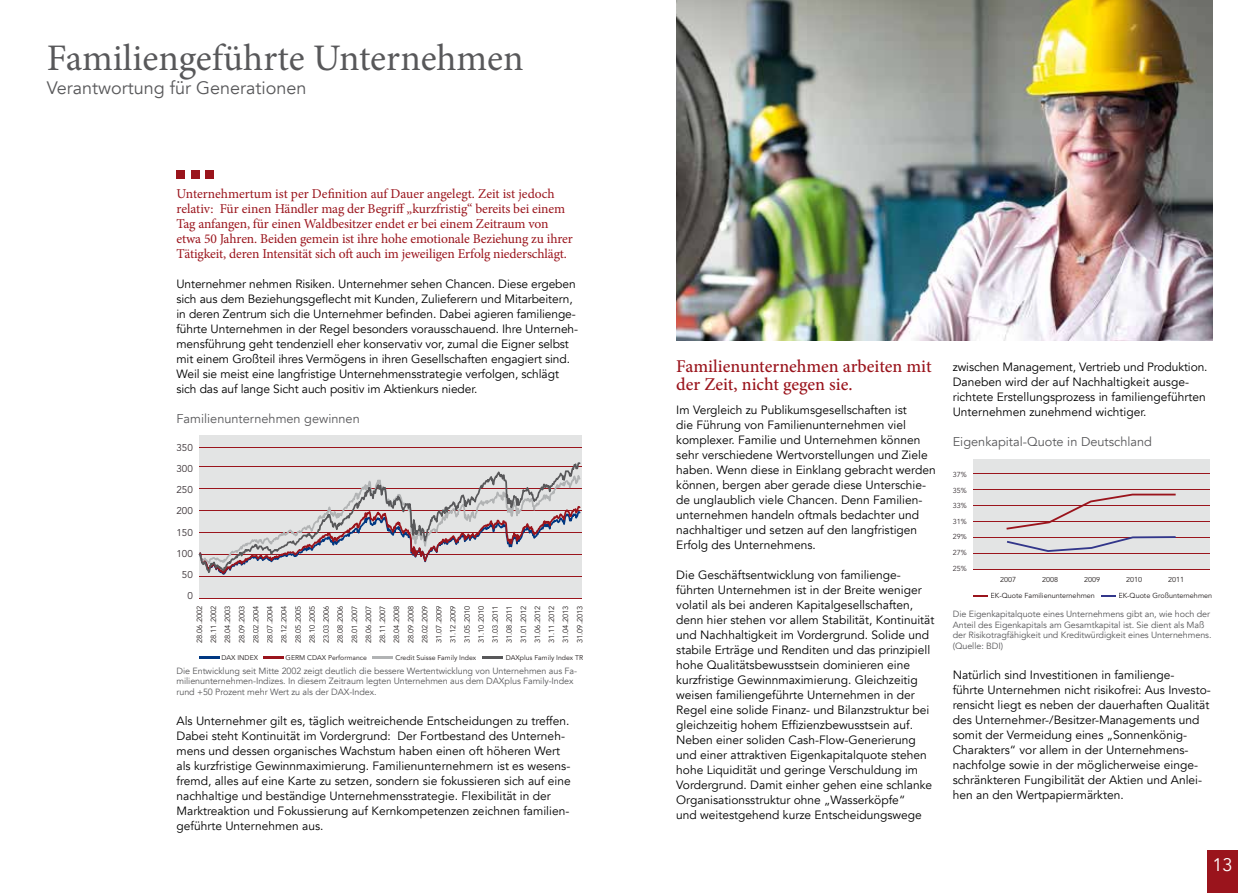
<style>
.page{position:relative;width:1259px;height:893px;background:#fff}
.page>*{position:absolute;margin:0;border:0;box-sizing:border-box;transform-origin:0 0}
.t1{font:37.5px "Minion Pro";color:#58585a}
.t2{font:18.15px "Avenir";color:#fff}
.t3{font:500 18px/18px "Minion Pro";color:#9a141c}
.t4{font:18px "Avenir";color:#58585a}
.t5{font:13.5px/15px "Minion Pro";letter-spacing:-.01em;color:#9a141c}
.t6{font:12.75px "Avenir";color:#58585a}
.t7{font:12px/15px "Avenir";color:#000}
.t8{font:9.9px/21.3px "Avenir";color:#3a3236;text-align:right}
.t9{font:9px/10.5px "Avenir";letter-spacing:-.01em;color:#58585a}
.t10{font:7.5px/14.1px "Avenir";color:#231d1d;text-align:justify}
.t11{font:7.2px "Avenir";color:#231d1d}
.t12{font:7.2px/15.6px "Avenir";color:#3a3236;text-align:justify}
.t13{font:6.9px "Avenir";color:#231d1d}
</style>
<div class="page">
<div style="left:1207px;top:850px;width:30px;height:43px;background:#9a141c"></div>
<div style="left:176px;top:170px;width:9px;height:9px;background:#9a141c"></div>
<div style="left:191px;top:170px;width:9px;height:9px;background:#9a141c"></div>
<div style="left:205px;top:170px;width:9px;height:9px;background:#9a141c"></div>
<img style="left:676px;top:0;width:536px;height:340px">
<div style="left:973px;top:459px;width:237px;height:111px;background:#e3e4e4"></div>
<hr style="left:973px;top:473px;width:237px;height:1px;background:#9a141c">
<hr style="left:973px;top:489px;width:237px;height:1px;background:#9a141c">
<hr style="left:973px;top:505px;width:237px;height:1px;background:#9a141c">
<hr style="left:973px;top:521px;width:237px;height:1px;background:#9a141c">
<hr style="left:973px;top:538px;width:237px;height:1px;background:#9a141c">
<hr style="left:973px;top:554px;width:237px;height:1px;background:#9a141c">
<hr style="left:973px;top:570px;width:237px;height:1px;background:#9a141c">
<svg style="left:973px;top:595px;width:15px;height:2px"></svg>
<svg style="left:1101px;top:595px;width:14px;height:2px"></svg>
<svg style="left:1007px;top:536px;width:168px;height:16px"></svg>
<svg style="left:1006px;top:494px;width:169px;height:36px"></svg>
<div style="left:199px;top:435px;width:383px;height:164px;background:#e3e4e4"></div>
<hr style="left:199px;top:467px;width:383px;height:1px;background:#9a141c">
<hr style="left:199px;top:447px;width:383px;height:1px;background:#9a141c">
<hr style="left:199px;top:489px;width:383px;height:1px;background:#9a141c">
<hr style="left:199px;top:511px;width:383px;height:1px;background:#9a141c">
<hr style="left:199px;top:533px;width:383px;height:1px;background:#9a141c">
<hr style="left:199px;top:554px;width:383px;height:1px;background:#9a141c">
<hr style="left:199px;top:576px;width:383px;height:1px;background:#9a141c">
<hr style="left:199px;top:598px;width:383px;height:1px;background:#9a141c">
<hr style="left:199px;top:656px;width:20px;height:3px;background:#003882">
<hr style="left:263px;top:656px;width:20px;height:3px;background:#9a141c">
<hr style="left:372px;top:656px;width:20px;height:3px;background:#b1b3b4">
<hr style="left:482px;top:656px;width:20px;height:3px;background:#58585a">
<svg style="left:199px;top:462px;width:381px;height:113px"></svg>
<h1 class="t1" style="left:47px;top:33px;width:478px">Familiengeführte Unternehmen</h1>
<h3 class="t4" style="left:47px;top:77px;width:261px">Verantwortung für Generationen</h3>
<p class="t5" style="left:176px;top:186px;width:398px">Unternehmertum ist per Definition auf Dauer angelegt. Zeit ist jedoch relativ: Für einen Händler mag der Begriff „kurzfristig“ bereits bei einem Tag anfangen, für einen Waldbesitzer endet er bei einem Zeitraum von etwa 50 Jahren. Beiden gemein ist ihre hohe emotionale Beziehung zu ihrer Tätigkeit, deren Intensität sich oft auch im jeweiligen Erfolg niederschlägt.</p>
<p class="t7" style="left:176px;top:277px;width:403px">Unternehmer nehmen Risiken. Unternehmer sehen Chancen. Diese ergeben sich aus dem Beziehungsgeflecht mit Kunden, Zulieferern und Mitarbeitern, in deren Zentrum sich die Unternehmer befinden. Dabei agieren familienge&shy;führte Unternehmen in der Regel besonders vorausschauend. Ihre Unterneh&shy;mensführung geht tendenziell eher konservativ vor, zumal die Eigner selbst mit einem Großteil ihres Vermögens in ihren Gesellschaften engagiert sind.<br>Weil sie meist eine langfristige Unternehmensstrategie verfolgen, schlägt sich das auf lange Sicht auch positiv im Aktienkurs nieder.</p>
<p class="t6" style="left:176px;top:411px;width:185px">Familienunternehmen gewinnen</p>
<p class="t8" style="left:176px;top:437px;width:18px">350<br>300<br>250<br>200<br>150<br>100<br>50<br>0</p>
<p class="t10" style="left:193px;top:643px;width:39px;rotate:-90deg">28.06.2002<br>28.11.2002<br>28.04.2003<br>28.09.2003<br>28.02.2004<br>28.07.2004<br>28.12.2004<br>28.05.2005<br>28.10.2005<br>23.03.2006<br>28.08.2006<br>28.01.2007<br>28.06.2007<br>28.11.2007<br>28.04.2008<br>28.09.2008<br>28.02.2009<br>31.07.2009<br>31.12.2009<br>31.05.2010<br>31.10.2010<br>31.03.2011<br>31.08.2011<br>31.01.2012<br>31.06.2012<br>31.11.2012<br>31.04.2013<br>31.09.2013</p>
<p class="t13" style="left:221px;top:654px;width:38px">DAX INDEX</p>
<p class="t13" style="left:286px;top:654px;width:83px">GERM CDAX Performance</p>
<p class="t13" style="left:395px;top:654px;width:82px">Credit Suisse Family Index</p>
<p class="t13" style="left:506px;top:654px;width:79px">DAXplus Family Index TR</p>
<p class="t9" style="left:176px;top:665px;width:402px">Die Entwicklung seit Mitte 2002 zeigt deutlich die bessere Wertentwicklung von Unternehmen aus Fa&shy;milienunternehmen-Indizes. In diesem Zeitraum legten Unternehmen aus dem DAXplus Family-Index rund +50 Prozent mehr Wert zu als der DAX-Index.</p>
<p class="t7" style="left:176px;top:713px;width:396px">Als Unternehmer gilt es, täglich weitreichende Entscheidungen zu treffen.<br>Dabei steht Kontinuität im Vordergrund: Der Fortbestand des Unterneh&shy;mens und dessen organisches Wachstum haben einen oft höheren Wert als kurzfristige Gewinnmaximierung. Familienunternehmern ist es wesens&shy;fremd, alles auf eine Karte zu setzen, sondern sie fokussieren sich auf eine nachhaltige und beständige Unternehmensstrategie. Flexibilität in der Marktreaktion und Fokussierung auf Kernkompetenzen zeichnen familien&shy;geführte Unternehmen aus.</p>
<h3 class="t3" style="left:676px;top:357px;width:257px">Familienunternehmen arbeiten mit der Zeit, nicht gegen sie.</h3>
<p class="t7" style="left:676px;top:403px;width:261px">Im Vergleich zu Publikumsgesellschaften ist<br>die Führung von Familienunternehmen viel komplexer. Familie und Unternehmen können sehr verschiedene Wertvorstellungen und Ziele haben. Wenn diese in Einklang gebracht werden können, bergen aber gerade diese Unterschie&shy;de unglaublich viele Chancen. Denn Familien&shy;unternehmen handeln oftmals bedachter und nachhaltiger und setzen auf den langfristigen Erfolg des Unternehmens.</p>
<p class="t7" style="left:676px;top:568px;width:260px">Die Geschäftsentwicklung von familienge&shy;führten Unternehmen ist in der Breite weniger volatil als bei anderen Kapitalgesellschaften, denn hier stehen vor allem Stabilität, Kontinuität und Nachhaltigkeit im Vordergrund. Solide und stabile Erträge und Renditen und das prinzipiell hohe Qualitätsbewusstsein dominieren eine kurzfristige Gewinnmaximierung. Gleichzeitig weisen familiengeführte Unternehmen in der Regel eine solide Finanz- und Bilanzstruktur bei gleichzeitig hohem Effizienzbewusstsein auf.<br>Neben einer soliden Cash-Flow-Generierung und einer attraktiven Eigenkapitalquote stehen hohe Liquidität und geringe Verschuldung im Vordergrund. Damit einher gehen eine schlanke Organisationsstruktur ohne „Wasserköpfe“<br>und weitestgehend kurze Entscheidungswege</p>
<p class="t7" style="left:952px;top:359px;width:256px">zwischen Management, Vertrieb und Produktion.<br>Daneben wird der auf Nachhaltigkeit ausge&shy;richtete Erstellungsprozess in familiengeführten Unternehmen zunehmend wichtiger.</p>
<p class="t6" style="left:952px;top:434px;width:201px">Eigenkapital-Quote in Deutschland</p>
<p class="t12" style="left:952px;top:467px;width:16px">37% 35% 33% 31% 29% 27% 25%</p>
<p class="t11" style="left:1000px;top:576px;width:18px">2007</p>
<p class="t11" style="left:1042px;top:576px;width:18px">2008</p>
<p class="t11" style="left:1084px;top:576px;width:18px">2009</p>
<p class="t11" style="left:1126px;top:576px;width:18px">2010</p>
<p class="t11" style="left:1168px;top:576px;width:18px">2011</p>
<p class="t11" style="left:990px;top:591px;width:106px">EK-Quote Familienunternehmen</p>
<p class="t11" style="left:1118px;top:591px;width:95px">EK-Quote Großunternehmen</p>
<p class="t9" style="left:952px;top:609px;width:260px">Die Eigenkapitalquote eines Unternehmens gibt an, wie hoch der Anteil des Eigenkapitals am Gesamtkapital ist. Sie dient als Maß der Risikotragfähigkeit und Kreditwürdigkeit eines Unternehmens. (Quelle: BDI)</p>
<p class="t7" style="left:952px;top:667px;width:260px">Natürlich sind Investitionen in familienge-<br>führte Unternehmen nicht risikofrei: Aus Investo&shy;rensicht liegt es neben der dauerhaften Qualität des Unternehmer-/Besitzer-Managements und somit der Vermeidung eines „Sonnenkönig-Charakters“ vor allem in der Unternehmens&shy;nachfolge sowie in der möglicherweise einge&shy;schränkteren Fungibilität der Aktien und Anlei&shy;hen an den Wertpapiermärkten.</p>
<h2 class="t2" style="left:1212px;top:854px;width:22px">13</h2>
</div>
